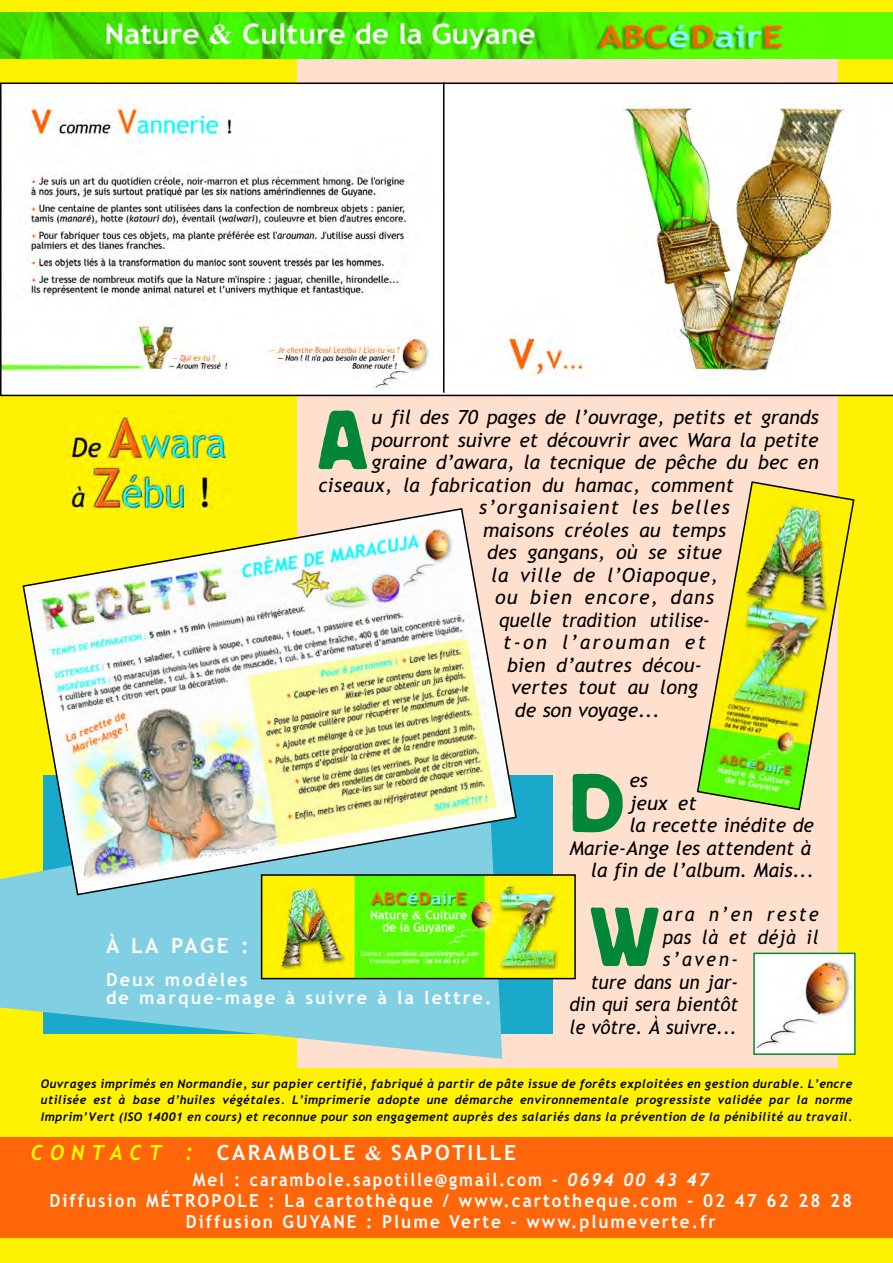
<style>
.page{position:relative;width:893px;height:1263px;background:#fff201}
.page>*{position:absolute;margin:0;border:0;box-sizing:border-box;transform-origin:0 0}
.t1{font:83.4px "Block BE";color:#018737}
.t2{font:700 21px "Trebuchet MS";letter-spacing:.115em;color:#fff}
.t3{font:italic 19.5px "Trebuchet MS";color:#000}
.t4{font:italic 19.5px "Trebuchet MS";color:#000;scale:.95 1}
.t5{font:italic 19.5px "Trebuchet MS";letter-spacing:.065em;color:#000}
.t6{font:italic 19.5px "Trebuchet MS";letter-spacing:.04em;color:#000}
.t7{font:italic 19.5px "Trebuchet MS";letter-spacing:.06em;color:#000}
.t8{font:italic 19.5px "Trebuchet MS";letter-spacing:.125em;color:#000}
.t9{font:italic 19.5px "Trebuchet MS";letter-spacing:.025em;color:#000;scale:.95 1}
.t10{font:italic 19.5px "Trebuchet MS";letter-spacing:.12em;color:#000;scale:.95 1}
.t11{font:700 18px/21px "Trebuchet MS";letter-spacing:.115em;color:#fff;text-align:center;scale:.95 1}
.t12{font:700 18px/18px "Trebuchet MS";letter-spacing:.115em;color:#fff}
.t13{font:italic 700 12px/16.5px "Trebuchet";letter-spacing:.035em;color:#000;text-align:justify}
.s1{font-family:"Trebuchet";font-style:italic;color:#ff0}
.s2{font-family:"Trebuchet";font-style:italic;font-size:24px;color:#ff0}
.s3{font-family:"Times"}
.s4{font-family:"Trebuchet";font-style:italic}
</style>
<div class="page">
<div style="left:0;top:1137px;width:893px;height:100px;background:#ff6609"></div>
<div style="left:298px;top:50px;width:540px;height:1018px;background:#ffe0ce"></div>
<div style="left:43px;top:775px;width:510px;height:258px;background:#1ba9cb"></div>
<svg style="left:0;top:874px;width:502px;height:185px;fill:#81cfe2"></svg>
<img style="left:696px;top:481px;width:159px;height:330px">
<img style="left:264px;top:877px;width:309px;height:99px">
<div style="left:261px;top:874px;width:315px;height:105px;border:2px solid #000"></div>
<img style="left:22px;top:507px;width:496px;height:389px">
<img style="left:0;top:83px;width:893px;height:313px">
<hr style="left:443px;top:82px;width:1px;height:311px;background:#000">
<img style="left:67px;top:411px;width:164px;height:100px">
<img style="left:0;top:12px;width:893px;height:46px">
<div style="left:754px;top:953px;width:101px;height:101px;background:#fff"></div>
<img style="left:757px;top:961px;width:94px;height:88px">
<div style="left:753px;top:953px;width:103px;height:102px;border:2px solid #018737"></div>
<h1 class="t1" style="left:319px;top:411px;width:50px">A</h1>
<h3 class="t3" style="left:372px;top:406px;width:448px">u fil des 70 pages de l’ouvrage, petits et grands</h3>
<h3 class="t3" style="left:372px;top:429px;width:449px">pourront suivre et découvrir avec Wara la petite</h3>
<h3 class="t3" style="left:372px;top:451px;width:449px">graine d’awara, la tecnique de pêche du bec en</h3>
<h3 class="t3" style="left:319px;top:474px;width:417px">ciseaux, la fabrication du hamac, comment</h3>
<h3 class="t5" style="left:479px;top:496px;width:252px">s’organisaient les belles</h3>
<h3 class="t3" style="left:483px;top:519px;width:244px">maisons créoles au temps</h3>
<h3 class="t3" style="left:487px;top:541px;width:236px">des gangans, où se situe</h3>
<h3 class="t6" style="left:491px;top:564px;width:228px">la ville de l’Oiapoque,</h3>
<h3 class="t7" style="left:495px;top:586px;width:220px">ou bien encore, dans</h3>
<h3 class="t4" style="left:499px;top:609px;width:224px">quelle tradition utilise-</h3>
<h3 class="t8" style="left:503px;top:631px;width:204px">t-on l’arouman et</h3>
<h3 class="t3" style="left:507px;top:654px;width:196px">bien d’autres décou-</h3>
<h3 class="t3" style="left:511px;top:676px;width:189px">vertes tout au long</h3>
<h3 class="t3" style="left:515px;top:699px;width:146px">de son voyage...</h3>
<h2 class="t2" style="left:106px;top:934px;width:144px">À LA PAGE :</h2>
<h3 class="t12" style="left:106px;top:971px;width:387px">Deux modèles<br>de marque-mage à suivre à la lettre.</h3>
<h1 class="t1" style="left:569px;top:774px;width:57px">D</h1>
<h3 class="t3" style="left:629px;top:769px;width:20px">es</h3>
<h3 class="t3" style="left:629px;top:792px;width:69px">jeux et</h3>
<h3 class="t3" style="left:629px;top:814px;width:186px">la recette inédite de</h3>
<h3 class="t3" style="left:569px;top:837px;width:243px">Marie-Ange les attendent à</h3>
<h3 class="t3" style="left:591px;top:859px;width:225px">la fin de l’album. Mais...</h3>
<h1 class="t1" style="left:591px;top:908px;width:69px">W</h1>
<h3 class="t10" style="left:663px;top:903px;width:166px">ara n’en reste</h3>
<h3 class="t9" style="left:663px;top:925px;width:166px">pas là et déjà il</h3>
<h3 class="t4" style="left:663px;top:948px;width:81px">s’aven-</h3>
<h3 class="t4" style="left:591px;top:970px;width:157px">ture dans un jar-</h3>
<h3 class="t4" style="left:569px;top:993px;width:179px">din qui sera bientôt</h3>
<h3 class="t4" style="left:569px;top:1015px;width:178px">le vôtre. À suivre...</h3>
<p class="t13" style="left:41px;top:1075px;width:813px">Ouvrages imprimés en Normandie, sur papier certifié, fabriqué à partir de pâte issue de forêts exploitées en gestion durable. L’encre utilisée est à base d’huiles végétales. L’imprimerie adopte une démarche environnementale progressiste validée par la norme Imprim’Vert (ISO 14001 en cours) et reconnue pour son engagement auprès des salariés dans la prévention de la pénibilité au travail.</p>
<h2 class="t2" style="left:31px;top:1141px;width:487px"><span class="s1">C O N TA C T</span> <span class="s2">:</span> CARAMBOLE <span class="s3">&amp;</span> SAPOTILLE</h2>
<h3 class="t11" style="left:49px;top:1169px;width:846px">Mel : carambole.sapotille@gmail.com - <span class="s4">0694 00 43 47<br></span>Diffusion MÉTROPOLE : La cartothèque / www.cartotheque.com - 02 47 62 28 28<br>Diffusion GUYANE : Plume Verte - www.plumeverte.fr</h3>
</div>
